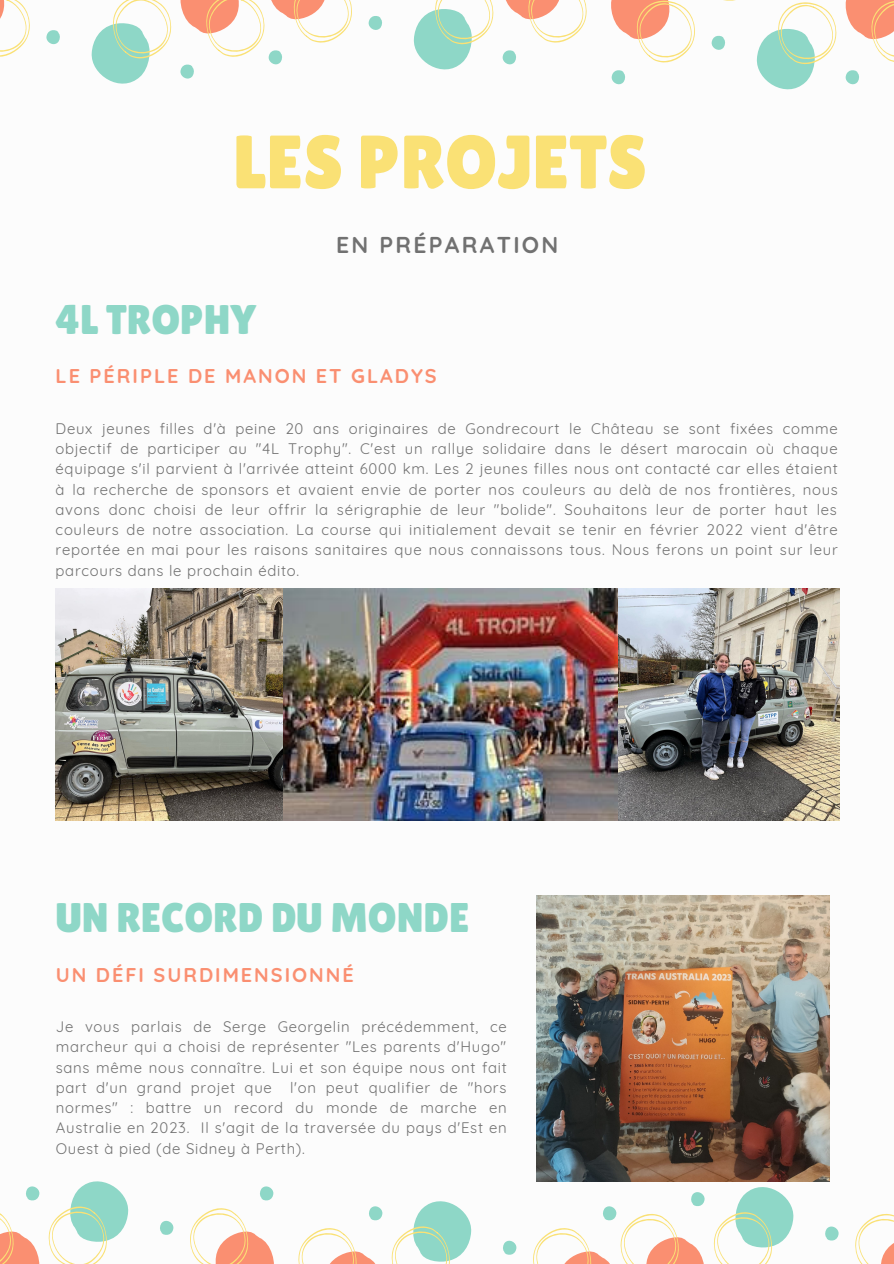
<style>
.page{position:relative;width:894px;height:1264px;background:#fff}
.page>*{position:absolute;margin:0;border:0;box-sizing:border-box;transform-origin:0 0}
.t1{font:75.3px "Lilita One";color:#fae175}
.t2{font:41.4px "Lilita One";color:#8ed7c7}
.t3{font:700 22.8px "Quicksand";letter-spacing:.1em;color:#717171}
.t4{font:700 19.8px "Quicksand";letter-spacing:.1em;color:#fa8f71}
.t5{font:14.85px/20.2px "Quicksand";letter-spacing:.05em;color:#717171;text-align:justify}
</style>
<div class="page">
<svg style="left:0;top:0;width:30px;height:57px"></svg>
<svg style="left:46px;top:30px;width:14px;height:15px"></svg>
<svg style="left:91px;top:0;width:261px;height:84px"></svg>
<svg style="left:368px;top:16px;width:14px;height:14px"></svg>
<svg style="left:413px;top:0;width:174px;height:69px"></svg>
<svg style="left:845px;top:70px;width:14px;height:15px"></svg>
<svg style="left:611px;top:0;width:225px;height:89px"></svg>
<svg style="left:845px;top:0;width:48px;height:62px"></svg>
<svg style="left:855px;top:1213px;width:38px;height:50px"></svg>
<svg style="left:825px;top:1226px;width:13px;height:14px"></svg>
<svg style="left:713px;top:1187px;width:81px;height:76px"></svg>
<svg style="left:533px;top:1192px;width:172px;height:71px"></svg>
<svg style="left:503px;top:1240px;width:13px;height:14px"></svg>
<svg style="left:369px;top:1206px;width:13px;height:14px"></svg>
<svg style="left:391px;top:1201px;width:81px;height:62px"></svg>
<svg style="left:298px;top:1228px;width:77px;height:35px"></svg>
<svg style="left:260px;top:1186px;width:13px;height:14px"></svg>
<svg style="left:190px;top:1208px;width:84px;height:55px"></svg>
<svg style="left:160px;top:1220px;width:14px;height:15px"></svg>
<svg style="left:26px;top:1186px;width:14px;height:14px"></svg>
<svg style="left:48px;top:1181px;width:81px;height:82px"></svg>
<svg style="left:0;top:1213px;width:40px;height:50px"></svg>
<img style="left:56px;top:589px;width:562px;height:232px">
<img style="left:618px;top:589px;width:220px;height:232px">
<img style="left:536px;top:895px;width:293px;height:285px">
<p class="t1" style="left:233px;top:119px;width:415px">LES PROJETS</p>
<p class="t3" style="left:336px;top:230px;width:223px">EN PRÉPARATION</p>
<p class="t2" style="left:56px;top:295px;width:202px">4L TROPHY</p>
<p class="t4" style="left:56px;top:363px;width:382px">LE PÉRIPLE DE MANON ET GLADYS</p>
<p class="t5" style="left:56px;top:418px;width:783px">Deux jeunes filles d'à peine 20 ans originaires de Gondrecourt le Château se sont fixées comme objectif de participer au "4L Trophy". C'est un rallye solidaire dans le désert marocain où chaque équipage s'il parvient à l'arrivée atteint 6000 km. Les 2 jeunes filles nous ont contacté car elles étaient à la recherche de sponsors et avaient envie de porter nos couleurs au delà de nos frontières, nous avons donc choisi de leur offrir la sérigraphie de leur "bolide". Souhaitons leur de porter haut les couleurs de notre association. La course qui initialement devait se tenir en février 2022 vient d'être reportée en mai pour les raisons sanitaires que nous connaissons tous. Nous ferons un point sur leur parcours dans le prochain édito.</p>
<p class="t2" style="left:56px;top:893px;width:415px">UN RECORD DU MONDE</p>
<p class="t4" style="left:56px;top:961px;width:299px">UN DÉFI SURDIMENSIONNÉ</p>
<p class="t5" style="left:56px;top:1016px;width:452px">Je vous parlais de Serge Georgelin précédemment, ce marcheur qui a choisi de représenter "Les parents d'Hugo" sans même nous connaître. Lui et son équipe nous ont fait part d'un grand projet que l'on peut qualifier de "hors normes" : battre un record du monde de marche en Australie en 2023. Il s'agit de la traversée du pays d'Est en Ouest à pied (de Sidney à Perth).</p>
</div>
